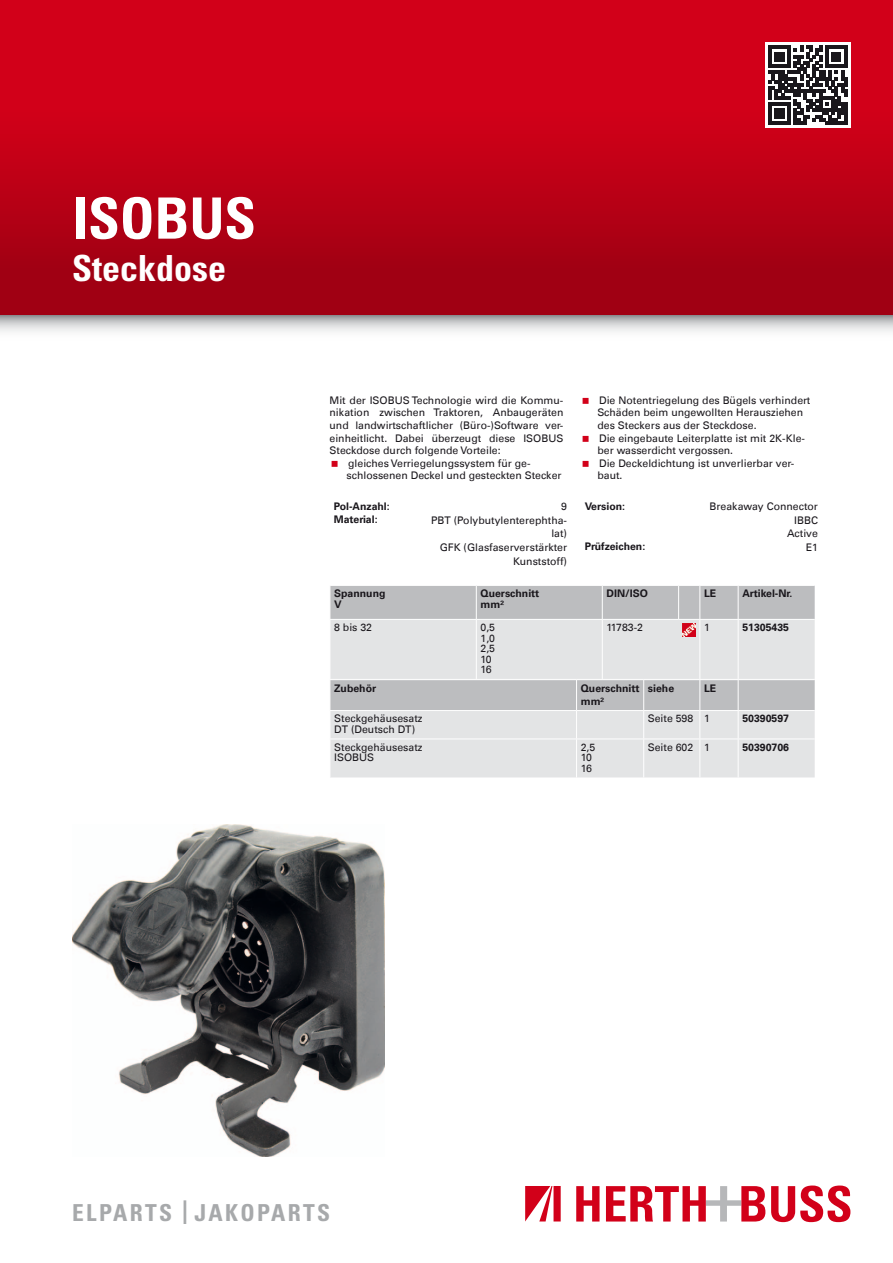
<style>
.page{position:relative;width:893px;height:1263px;background:#fff}
.page>*{position:absolute;margin:0;border:0;box-sizing:border-box;transform-origin:0 0}
.t1{font:700 condensed 57px "Univers";color:#fff}
.t2{font:700 condensed 36px "Univers";color:#fff}
.t3{font:700 condensed 23.4px "Univers";letter-spacing:.1em;color:#a7a9ab}
.t4{font:10.5px/10.5px "Univers Com 55 Roman";color:#1a171c}
.t5{font:700 10.5px/10.5px "Univers Com 65";color:#1a171c}
.s1{font-size:32.7px}
</style>
<div class="page">
<svg style="left:0;top:315px;width:893px;height:17px;background:#cbcccd"></svg>
<svg style="left:576px;top:1186px;width:23px;height:35px"></svg>
<svg style="left:606px;top:1186px;width:159px;height:35px"></svg>
<svg style="left:771px;top:1185px;width:79px;height:37px"></svg>
<svg style="left:525px;top:1186px;width:36px;height:35px"></svg>
<div style="left:0;top:0;width:893px;height:315px;background:linear-gradient(to bottom,#df011b,#9e0012)"></div>
<svg style="left:765px;top:43px;width:85px;height:85px"></svg>
<svg style="left:768px;top:46px;width:79px;height:78px"></svg>
<img style="left:72px;top:825px;width:313px;height:332px">
<svg style="left:330px;top:585px;width:485px;height:192px;background:#d7d7d8"></svg>
<hr style="left:330px;top:738px;width:247px;height:1px;background:#fff">
<hr style="left:330px;top:739px;width:1px;height:38px;background:#fff">
<hr style="left:577px;top:738px;width:67px;height:1px;background:#fff">
<hr style="left:576px;top:739px;width:1px;height:38px;background:#fff">
<hr style="left:644px;top:738px;width:56px;height:1px;background:#fff">
<hr style="left:643px;top:739px;width:1px;height:38px;background:#fff">
<hr style="left:700px;top:738px;width:38px;height:1px;background:#fff">
<hr style="left:699px;top:739px;width:1px;height:38px;background:#fff">
<hr style="left:738px;top:738px;width:77px;height:1px;background:#fff">
<hr style="left:738px;top:739px;width:1px;height:38px;background:#fff">
<svg style="left:332px;top:887px;width:6px;height:6px"></svg>
<h1 class="t1" style="left:72px;top:183px;width:185px">ISOBUS</h1>
<h2 class="t2" style="left:72px;top:246px;width:156px">Steckdose</h2>
<p class="t4" style="left:330px;top:395px;width:235px">Mit der ISOBUS Technologie wird die Kommu-</p>
<p class="t4" style="left:330px;top:407px;width:235px">nikation zwischen Traktoren, Anbaugeräten</p>
<p class="t4" style="left:330px;top:420px;width:235px">und landwirtschaftlicher (Büro-)Software ver-</p>
<p class="t4" style="left:330px;top:432px;width:235px">einheitlicht. Dabei überzeugt diese ISOBUS</p>
<p class="t4" style="left:330px;top:445px;width:173px">Steckdose durch folgende Vorteile:</p>
<p class="t4" style="left:348px;top:458px;width:184px">gleiches Verriegelungssystem für ge-</p>
<p class="t4" style="left:347px;top:470px;width:217px">schlossenen Deckel und gesteckten Stecker</p>
<p class="t5" style="left:334px;top:501px;width:57px">Pol-Anzahl:</p>
<p class="t4" style="left:561px;top:501px;width:7px">9</p>
<p class="t5" style="left:334px;top:514px;width:45px">Material:</p>
<p class="t4" style="left:431px;top:513px;width:138px;line-height:13.5px;text-align:right">PBT (Polybutylenterephtha&shy;lat)<br>GFK (Glasfaserverstärkter<br>Kunststoff)</p>
<p class="t4" style="left:597px;top:394px;width:215px;line-height:12.6px">Die Notentriegelung des Bügels verhindert Schäden beim ungewollten Herausziehen des Steckers aus der Steckdose.<br>Die eingebaute Leiterplatte ist mit 2K-Kle&shy;ber wasserdicht vergossen.<br>Die Deckeldichtung ist unverlierbar ver&shy;baut.</p>
<p class="t5" style="left:585px;top:501px;width:42px">Version:</p>
<p class="t4" style="left:709px;top:500px;width:110px;line-height:13.5px;text-align:right">Breakaway Connector<br>IBBC<br>Active</p>
<p class="t5" style="left:585px;top:541px;width:62px">Prüfzeichen:</p>
<p class="t4" style="left:806px;top:542px;width:14px">E1</p>
<p class="t5" style="left:334px;top:588px;width:53px">Spannung<br>V</p>
<p class="t5" style="left:481px;top:588px;width:60px">Querschnitt mm²</p>
<p class="t5" style="left:606px;top:588px;width:43px">DIN/ISO</p>
<p class="t5" style="left:704px;top:588px;width:14px">LE</p>
<p class="t5" style="left:742px;top:588px;width:52px">Artikel-Nr.</p>
<p class="t4" style="left:334px;top:622px;width:39px">8 bis 32</p>
<p class="t4" style="left:481px;top:622px;width:16px">0,5<br>1,0<br>2,5<br>10<br>16</p>
<p class="t4" style="left:606px;top:622px;width:38px">11783-2</p>
<p class="t4" style="left:704px;top:622px;width:7px">1</p>
<p class="t5" style="left:742px;top:622px;width:48px">51305435</p>
<p class="t5" style="left:334px;top:683px;width:43px">Zubehör</p>
<p class="t5" style="left:581px;top:681px;width:60px;line-height:13.5px">Querschnitt mm²</p>
<p class="t5" style="left:648px;top:683px;width:28px">siehe</p>
<p class="t5" style="left:704px;top:683px;width:14px">LE</p>
<p class="t4" style="left:334px;top:713px;width:90px">Steckgehäusesatz<br>DT (Deutsch DT)</p>
<p class="t4" style="left:648px;top:713px;width:63px">Seite 598 1</p>
<p class="t5" style="left:742px;top:713px;width:48px">50390597</p>
<p class="t4" style="left:334px;top:742px;width:90px">Steckgehäusesatz<br>ISOBUS</p>
<p class="t4" style="left:581px;top:742px;width:16px">2,5<br>10<br>16</p>
<p class="t4" style="left:648px;top:742px;width:63px">Seite 602 1</p>
<p class="t5" style="left:742px;top:742px;width:48px">50390706</p>
<h3 class="t3" style="left:72px;top:1198px;width:29px">Elparts</h3>
<h3 class="t3" style="left:182px;top:1198px;width:91px"><span class="s1">|</span> Jakoparts</h3>
</div>
